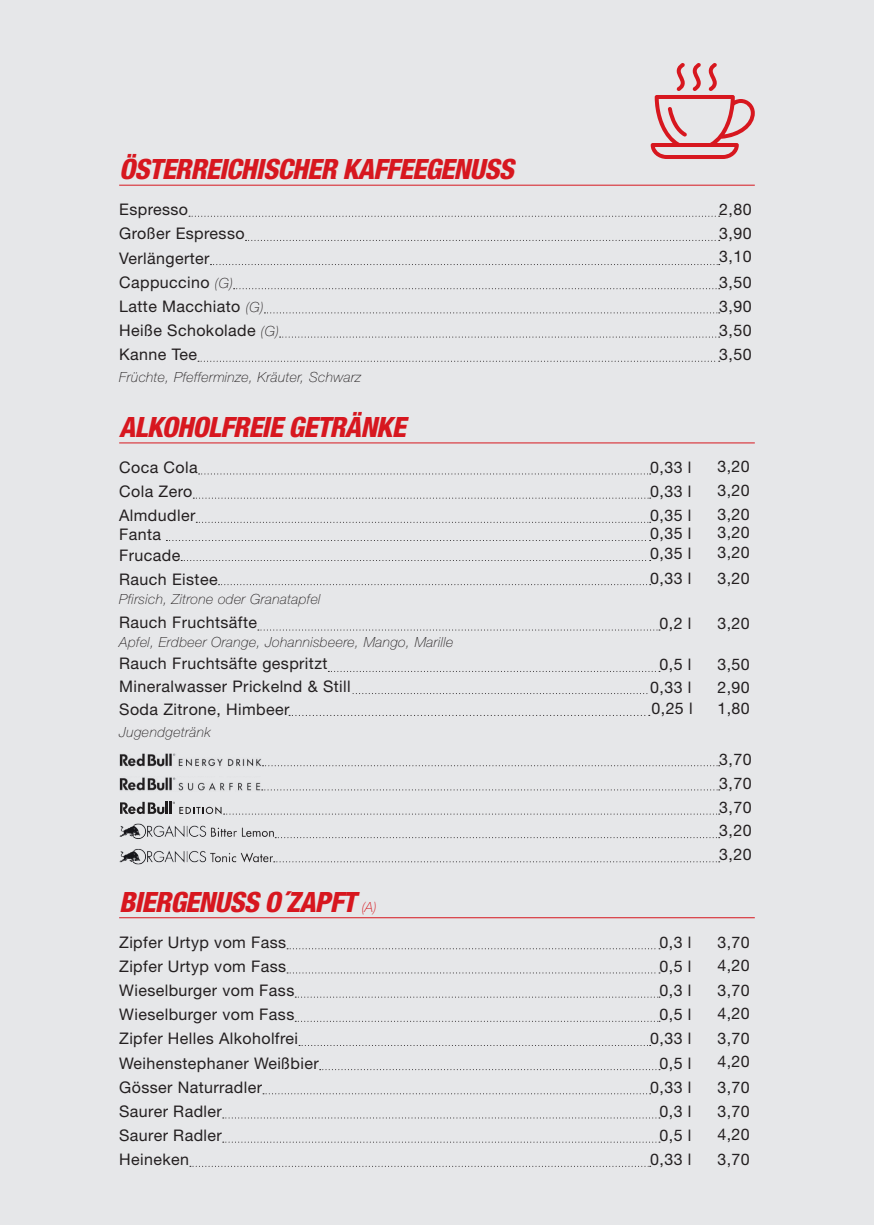
<style>
.page{position:relative;width:874px;height:1225px;background:#fff}
.page>*{position:absolute;margin:0;border:0;box-sizing:border-box;transform-origin:0 0}
.t1{font:italic 800 condensed 28px "Helvetica Neue LT Pro";letter-spacing:-.025em;color:#d7171f}
.t2{font:16px/24.2px "Helvetica Neue LT Pro";letter-spacing:.025em;color:#231f20}
.t3{font:italic 100 14px "Helvetica Neue LT Pro";letter-spacing:.025em;color:#231f20}
.s1{font-weight:100;font-style:italic;font-size:14px}
.s2{font-weight:100;font-stretch:normal;font-size:14px}
</style>
<div class="page">
<div style="left:0;top:0;width:873px;height:1225px;background:#e6e7e9"></div>
<hr style="left:119px;top:185px;width:635px;height:1px;background:#d7171f">
<svg style="left:189px;top:216px;width:530px;height:1px"></svg>
<svg style="left:245px;top:240px;width:474px;height:1px"></svg>
<svg style="left:210px;top:264px;width:509px;height:1px"></svg>
<svg style="left:233px;top:288px;width:486px;height:1px"></svg>
<svg style="left:264px;top:312px;width:455px;height:1px"></svg>
<svg style="left:279px;top:336px;width:440px;height:1px"></svg>
<svg style="left:198px;top:361px;width:521px;height:1px"></svg>
<hr style="left:119px;top:442px;width:635px;height:1px;background:#d7171f">
<svg style="left:198px;top:473px;width:452px;height:1px"></svg>
<svg style="left:193px;top:497px;width:457px;height:1px"></svg>
<svg style="left:196px;top:522px;width:454px;height:1px"></svg>
<svg style="left:181px;top:560px;width:469px;height:1px"></svg>
<svg style="left:218px;top:584px;width:432px;height:1px"></svg>
<svg style="left:258px;top:629px;width:401px;height:1px"></svg>
<svg style="left:328px;top:671px;width:331px;height:1px"></svg>
<svg style="left:353px;top:693px;width:295px;height:1px"></svg>
<svg style="left:262px;top:765px;width:457px;height:1px"></svg>
<svg style="left:261px;top:789px;width:458px;height:1px"></svg>
<svg style="left:275px;top:837px;width:444px;height:1px"></svg>
<svg style="left:273px;top:861px;width:446px;height:1px"></svg>
<hr style="left:119px;top:917px;width:635px;height:1px;background:#d7171f">
<svg style="left:287px;top:948px;width:372px;height:1px"></svg>
<svg style="left:287px;top:972px;width:372px;height:1px"></svg>
<svg style="left:295px;top:996px;width:364px;height:1px"></svg>
<svg style="left:295px;top:1020px;width:363px;height:1px"></svg>
<svg style="left:299px;top:1045px;width:351px;height:1px"></svg>
<svg style="left:319px;top:1069px;width:340px;height:1px"></svg>
<svg style="left:263px;top:1093px;width:387px;height:1px"></svg>
<svg style="left:223px;top:1117px;width:436px;height:1px"></svg>
<svg style="left:223px;top:1141px;width:436px;height:1px"></svg>
<svg style="left:190px;top:1165px;width:460px;height:1px"></svg>
<img style="left:119px;top:753px;width:142px;height:14px">
<img style="left:119px;top:777px;width:142px;height:14px">
<svg style="left:120px;top:801px;width:599px;height:13px"></svg>
<img style="left:119px;top:823px;width:155px;height:16px">
<img style="left:119px;top:848px;width:154px;height:17px">
<svg style="left:650px;top:63px;width:104px;height:96px"></svg>
<svg style="left:289px;top:715px;width:360px;height:1px"></svg>
<svg style="left:166px;top:540px;width:484px;height:1px"></svg>
<h1 class="t1" style="left:119px;top:152px;width:396px">ÖSTERREICHISCHER KAFFEEGENUSS</h1>
<p class="t2" style="left:119px;top:197px;width:70px">Espresso</p>
<p class="t2" style="left:718px;top:197px;width:34px">2,80</p>
<p class="t2" style="left:119px;top:221px;width:127px">Großer Espresso</p>
<p class="t2" style="left:718px;top:221px;width:34px">3,90</p>
<p class="t2" style="left:119px;top:245px;width:92px">Verlängerter</p>
<p class="t2" style="left:718px;top:244px;width:34px">3,10</p>
<p class="t2" style="left:119px;top:269px;width:115px">Cappuccino <span class="s1">(G)</span></p>
<p class="t2" style="left:718px;top:269px;width:34px">3,50</p>
<p class="t2" style="left:119px;top:294px;width:146px">Latte Macchiato <span class="s1">(G)</span></p>
<p class="t2" style="left:718px;top:294px;width:34px">3,90</p>
<p class="t2" style="left:119px;top:318px;width:161px">Heiße Schokolade <span class="s1">(G)</span></p>
<p class="t2" style="left:718px;top:318px;width:34px">3,50</p>
<p class="t2" style="left:119px;top:342px;width:79px">Kanne Tee</p>
<p class="t2" style="left:718px;top:342px;width:34px">3,50</p>
<p class="t3" style="left:119px;top:369px;width:243px">Früchte, Pfefferminze, Kräuter, Schwarz</p>
<h1 class="t1" style="left:119px;top:410px;width:288px">ALKOHOLFREIE GETRÄNKE</h1>
<p class="t2" style="left:119px;top:455px;width:80px">Coca Cola</p>
<p class="t2" style="left:650px;top:455px;width:43px">0,33 l</p>
<p class="t2" style="left:717px;top:453px;width:34px">3,20</p>
<p class="t2" style="left:119px;top:479px;width:75px">Cola Zero</p>
<p class="t2" style="left:650px;top:479px;width:43px">0,33 l</p>
<p class="t2" style="left:717px;top:478px;width:34px">3,20</p>
<p class="t2" style="left:119px;top:503px;width:78px">Almdudler</p>
<p class="t2" style="left:650px;top:503px;width:43px">0,35 l</p>
<p class="t2" style="left:717px;top:502px;width:34px">3,20</p>
<p class="t2" style="left:650px;top:541px;width:43px">0,35 l</p>
<p class="t2" style="left:717px;top:540px;width:34px">3,20</p>
<p class="t2" style="left:650px;top:565px;width:43px">0,33 l</p>
<p class="t2" style="left:717px;top:565px;width:34px">3,20</p>
<p class="t2" style="left:659px;top:611px;width:33px">0,2 l</p>
<p class="t2" style="left:717px;top:611px;width:34px">3,20</p>
<p class="t2" style="left:717px;top:652px;width:34px">3,50</p>
<p class="t2" style="left:650px;top:521px;width:43px">0,35 l</p>
<p class="t2" style="left:717px;top:520px;width:34px">3,20</p>
<p class="t2" style="left:119px;top:524px;width:63px;line-height:20.4px">Fanta<br>Frucade</p>
<p class="t2" style="left:119px;top:566px;width:100px">Rauch Eistee</p>
<p class="t3" style="left:119px;top:590px;width:203px">Pfirsich, Zitrone oder Granatapfel</p>
<p class="t2" style="left:119px;top:610px;width:139px">Rauch Fruchtsäfte</p>
<p class="t3" style="left:119px;top:634px;width:335px">Apfel, Erdbeer Orange, Johannisbeere, Mango, Marille</p>
<p class="t2" style="left:119px;top:651px;width:233px;line-height:23px">Rauch Fruchtsäfte gespritzt<br>Mineralwasser Prickelnd &amp; Still<br>Soda Zitrone, Himbeer</p>
<p class="t3" style="left:119px;top:724px;width:93px">Jugendgetränk</p>
<p class="t2" style="left:650px;top:674px;width:43px">0,33 l</p>
<p class="t2" style="left:717px;top:674px;width:34px">2,90</p>
<p class="t2" style="left:651px;top:696px;width:43px">0,25 l</p>
<p class="t2" style="left:717px;top:696px;width:34px">1,80</p>
<p class="t2" style="left:718px;top:746px;width:34px;text-align:justify">3,70<br>3,70<br>3,70</p>
<p class="t2" style="left:718px;top:817px;width:34px">3,20<br>3,20</p>
<h1 class="t1" style="left:119px;top:884px;width:258px">BIERGENUSS O´ZAPFT <span class="s2">(A)</span></h1>
<p class="t2" style="left:119px;top:929px;width:168px">Zipfer Urtyp vom Fass</p>
<p class="t2" style="left:659px;top:929px;width:33px">0,3 l</p>
<p class="t2" style="left:717px;top:929px;width:34px">3,70</p>
<p class="t2" style="left:119px;top:953px;width:168px">Zipfer Urtyp vom Fass</p>
<p class="t2" style="left:659px;top:953px;width:33px">0,5 l</p>
<p class="t2" style="left:717px;top:952px;width:34px">4,20</p>
<p class="t2" style="left:119px;top:978px;width:176px">Wieselburger vom Fass</p>
<p class="t2" style="left:659px;top:978px;width:33px">0,3 l</p>
<p class="t2" style="left:717px;top:978px;width:34px">3,70</p>
<p class="t2" style="left:119px;top:1002px;width:176px">Wieselburger vom Fass</p>
<p class="t2" style="left:659px;top:1002px;width:33px">0,5 l</p>
<p class="t2" style="left:717px;top:1001px;width:34px">4,20</p>
<p class="t2" style="left:119px;top:1026px;width:180px">Zipfer Helles Alkoholfrei</p>
<p class="t2" style="left:650px;top:1026px;width:43px">0,33 l</p>
<p class="t2" style="left:717px;top:1026px;width:34px">3,70</p>
<p class="t2" style="left:119px;top:1050px;width:201px">Weihenstephaner Weißbier</p>
<p class="t2" style="left:659px;top:1050px;width:33px">0,5 l</p>
<p class="t2" style="left:717px;top:1049px;width:34px">4,20</p>
<p class="t2" style="left:119px;top:1074px;width:144px">Gösser Naturradler</p>
<p class="t2" style="left:650px;top:1074px;width:43px">0,33 l</p>
<p class="t2" style="left:717px;top:1074px;width:34px">3,70</p>
<p class="t2" style="left:119px;top:1098px;width:104px">Saurer Radler</p>
<p class="t2" style="left:659px;top:1098px;width:33px">0,3 l</p>
<p class="t2" style="left:717px;top:1098px;width:34px">3,70</p>
<p class="t2" style="left:119px;top:1123px;width:104px">Saurer Radler</p>
<p class="t2" style="left:659px;top:1123px;width:33px">0,5 l</p>
<p class="t2" style="left:717px;top:1121px;width:34px">4,20</p>
<p class="t2" style="left:119px;top:1147px;width:71px">Heineken</p>
<p class="t2" style="left:650px;top:1147px;width:43px">0,33 l</p>
<p class="t2" style="left:717px;top:1147px;width:34px">3,70</p>
</div>
